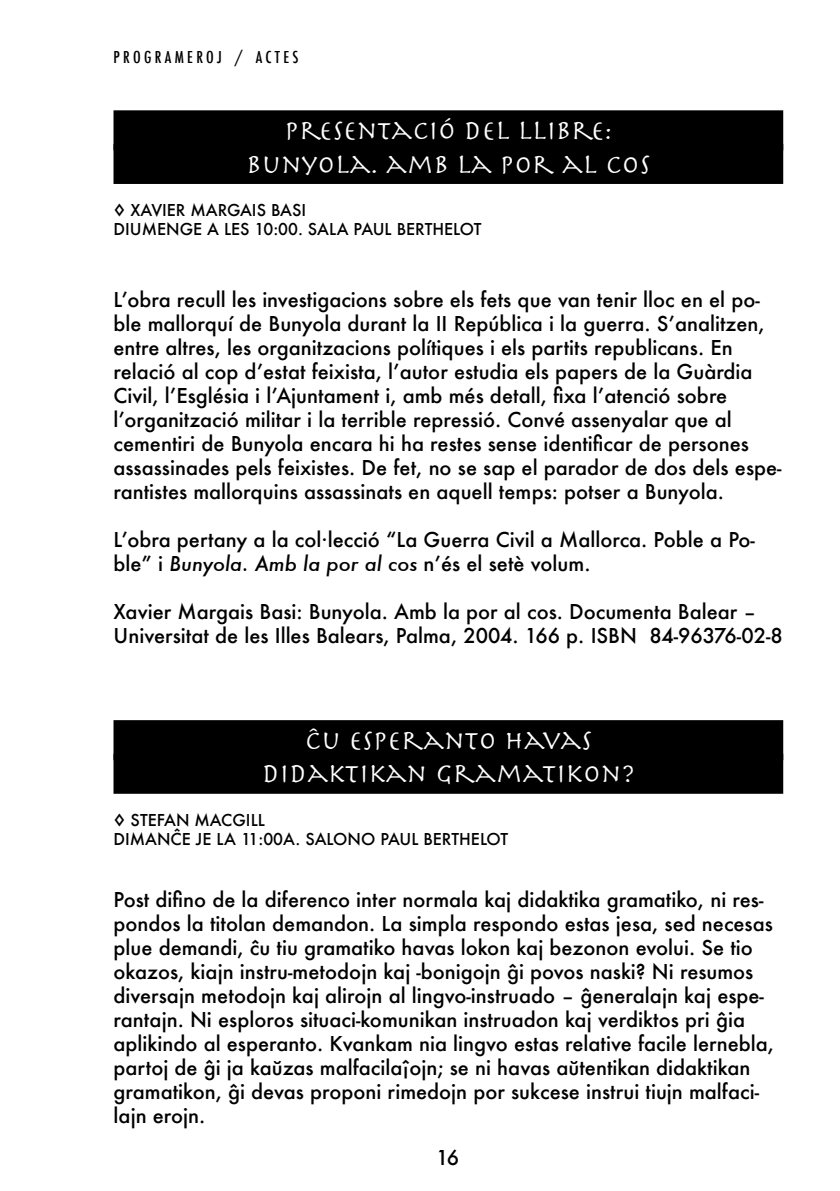
<style>
.page{position:relative;width:840px;height:1191px;background:#fff}
.page>*{position:absolute;margin:0;border:0;box-sizing:border-box;transform-origin:0 0}
.titol{font:28px "Herculanum";color:#fff}
.text{font:500 20px/24px "Futura";color:#000}
.hora2{font:500 16px "Futura";color:#000}
.cap_dret{font:500 condensed 16px "Futura";letter-spacing:.205em;color:#000}
.s1{font-style:italic}
</style>
<div class="page">
<div style="left:113px;top:110px;width:669px;height:40px;background:#000"></div>
<div style="left:113px;top:144px;width:669px;height:40px;background:#000"></div>
<div style="left:113px;top:720px;width:669px;height:40px;background:#000"></div>
<div style="left:113px;top:753px;width:669px;height:40px;background:#000"></div>
<p class="cap_dret" style="left:113px;top:47px;width:186px">PROGRAMEROJ / ACTES</p>
<p class="titol" style="left:284px;top:112px;width:329px">PRESENTACIÓ DEL LLIBRE:</p>
<p class="titol" style="left:246px;top:146px;width:405px">BUNYOLA. AMB LA POR AL COS</p>
<p class="hora2" style="left:113px;top:199px;width:194px">◊ XAVIER MARGAIS BASI</p>
<p class="hora2" style="left:113px;top:218px;width:369px">DIUMENGE A LES 10:00. SALA PAUL BERTHELOT</p>
<p class="text" style="left:113px;top:287px;width:669px">Lʼobra recull les investigacions sobre els fets que van tenir lloc en el po&shy;ble mallorquí de Bunyola durant la II República i la guerra. Sʼanalitzen, entre altres, les organitzacions polítiques i els partits republicans. En relació al cop dʼestat feixista, lʼautor estudia els papers de la Guàrdia Civil, lʼEsglésia i lʼAjuntament i, amb més detall, fixa lʼatenció sobre lʼorganització militar i la terrible repressió. Convé assenyalar que al cementiri de Bunyola encara hi ha restes sense identificar de persones assassinades pels feixistes. De fet, no se sap el parador de dos dels espe&shy;rantistes mallorquins assassinats en aquell temps: potser a Bunyola.</p>
<p class="text" style="left:113px;top:527px;width:642px">Lʼobra pertany a la col·lecció “La Guerra Civil a Mallorca. Poble a Po&shy;ble” i <span class="s1">Bunyola. Amb la por al cos</span> nʼés el setè volum.</p>
<p class="text" style="left:113px;top:599px;width:644px">Xavier Margais Basi: Bunyola. Amb la por al cos. Documenta Balear –</p>
<p class="text" style="left:113px;top:623px;width:670px">Universitat de les Illes Balears, Palma, 2004. 166 p. ISBN 84-96376-02-8</p>
<p class="titol" style="left:304px;top:722px;width:289px">ĈU ESPERANTO HAVAS</p>
<p class="titol" style="left:261px;top:756px;width:374px">DIDAKTIKAN GRAMATIKON?</p>
<p class="hora2" style="left:113px;top:808px;width:153px">◊ STEFAN MACGILL</p>
<p class="hora2" style="left:113px;top:828px;width:396px">DIMANĈE JE LA 11:00A. SALONO PAUL BERTHELOT</p>
<p class="text" style="left:113px;top:887px;width:661px">Post difino de la diferenco inter normala kaj didaktika gramatiko, ni res&shy;pondos la titolan demandon. La simpla respondo estas jesa, sed necesas plue demandi, ĉu tiu gramatiko havas lokon kaj bezonon evolui. Se tio okazos, kiajn instru-metodojn kaj -bonigojn ĝi povos naski? Ni resumos diversajn metodojn kaj alirojn al lingvo-instruado – ĝeneralajn kaj espe&shy;rantajn. Ni esploros situaci-komunikan instruadon kaj verdiktos pri ĝia aplikindo al esperanto. Kvankam nia lingvo estas relative facile lernebla, partoj de ĝi ja kaŭzas malfacilaĵojn; se ni havas aŭtentikan didaktikan gramatikon, ĝi devas proponi rimedojn por sukcese instrui tiujn malfaci&shy;lajn erojn.</p>
<p class="text" style="left:436px;top:1145px;width:24px">16</p>
</div>
